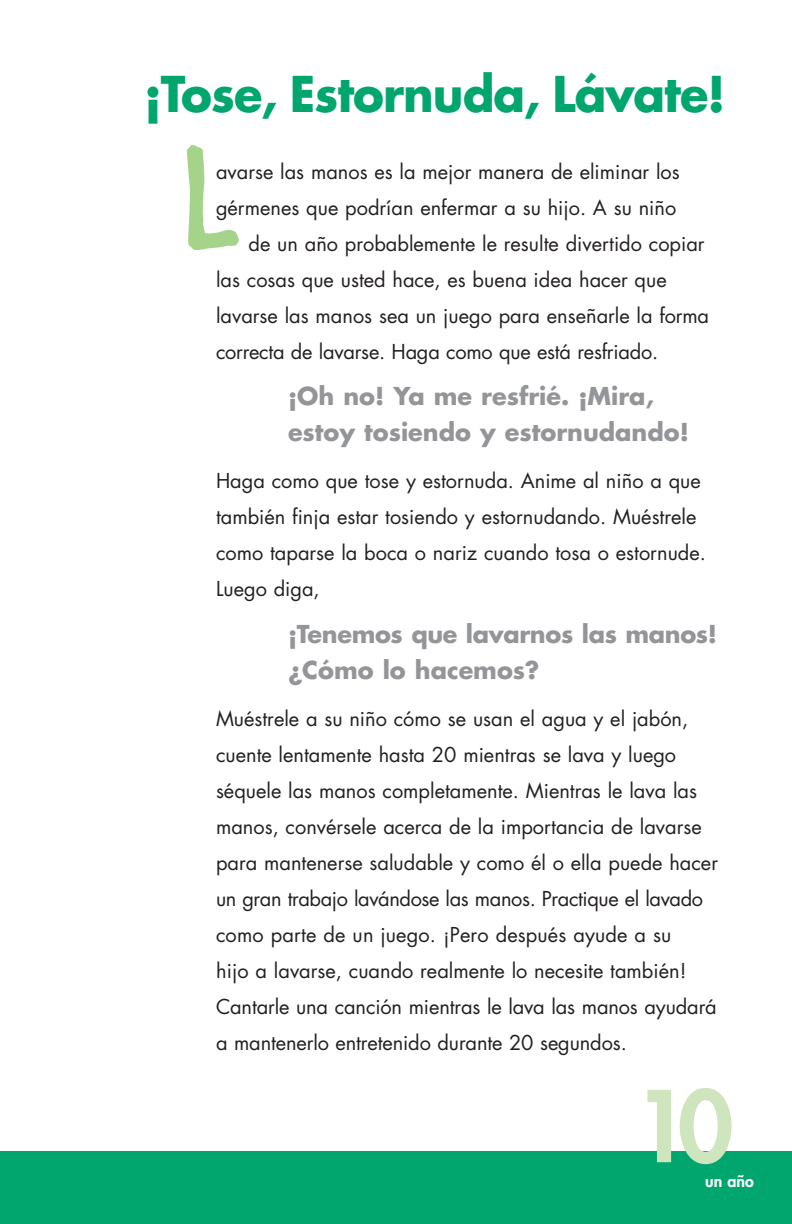
<style>
.page{position:relative;width:792px;height:1224px;background:#fff}
.page>*{position:absolute;margin:0;border:0;box-sizing:border-box;transform-origin:0 0}
.t1{font:800 96px "Futura";color:#cee5bd}
.t2{font:700 48px "Futura";letter-spacing:-.02em;color:#00a66e}
.t3{font:700 24px/36px "Futura";color:#939598}
.t4{font:20px/36px "Futura";color:#231f20}
.t5{font:800 16px "Futura";color:#fff}
</style>
<div class="page">
<div style="left:0;top:1152px;width:792px;height:72px;background:#00a66e"></div>
<img style="left:186px;top:145px;width:53px;height:106px">
<h2 class="t2" style="left:144px;top:72px;width:583px">¡Tose, Estornuda, Lávate!</h2>
<p class="t4" style="left:216px;top:155px;width:465px">avarse las manos es la mejor manera de eliminar los</p>
<p class="t4" style="left:216px;top:191px;width:462px">gérmenes que podrían enfermar a su hijo. A su niño</p>
<p class="t4" style="left:249px;top:227px;width:458px">de un año probablemente le resulte divertido copiar</p>
<p class="t4" style="left:216px;top:263px;width:452px">las cosas que usted hace, es buena idea hacer que</p>
<p class="t4" style="left:216px;top:299px;width:495px">lavarse las manos sea un juego para enseñarle la forma</p>
<p class="t4" style="left:216px;top:335px;width:444px">correcta de lavarse. Haga como que está resfriado.</p>
<p class="t3" style="left:288px;top:380px;width:402px">¡Oh no! Ya me resfrié. ¡Mira, estoy tosiendo y estornudando!</p>
<p class="t4" style="left:216px;top:465px;width:492px">Haga como que tose y estornuda. Anime al niño a que también finja estar tosiendo y estornudando. Muéstrele como taparse la boca o nariz cuando tosa o estornude.<br>Luego diga,</p>
<p class="t3" style="left:288px;top:618px;width:431px">¡Tenemos que lavarnos las manos! ¿Cómo lo hacemos?</p>
<p class="t4" style="left:216px;top:702px;width:504px">Muéstrele a su niño cómo se usan el agua y el jabón, cuente lentamente hasta 20 mientras se lava y luego séquele las manos completamente. Mientras le lava las manos, convérsele acerca de la importancia de lavarse para mantenerse saludable y como él o ella puede hacer un gran trabajo lavándose las manos. Practique el lavado como parte de un juego. ¡Pero después ayude a su<br>hijo a lavarse, cuando realmente lo necesite también!<br>Cantarle una canción mientras le lava las manos ayudará a mantenerlo entretenido durante 20 segundos.</p>
<h1 class="t1" style="left:634px;top:1081px;width:101px">10</h1>
<p class="t5" style="left:705px;top:1174px;width:50px">un año</p>
</div>
